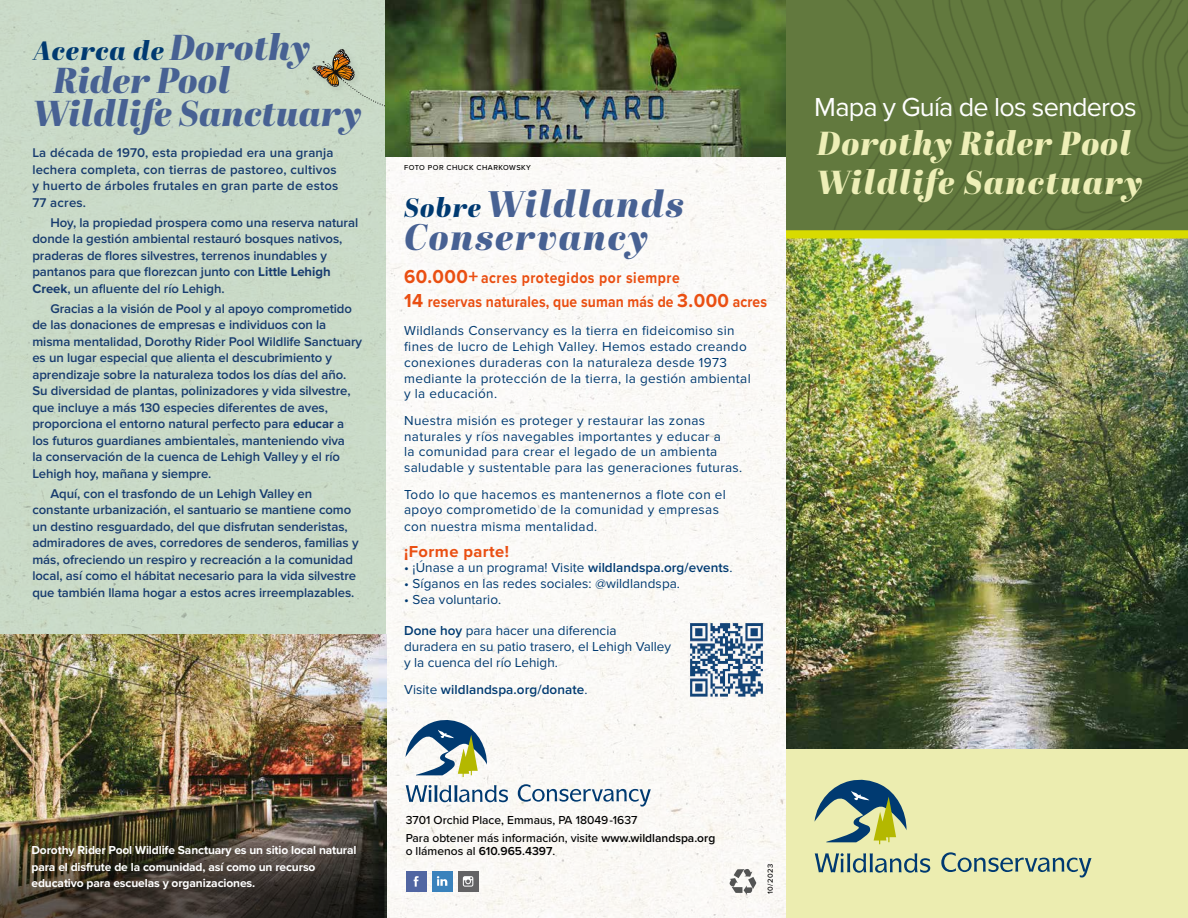
<style>
.page{position:relative;width:1188px;height:918px;background:#fff}
.page>*{position:absolute;margin:0;border:0;box-sizing:border-box;transform-origin:0 0}
.t1{font:italic 36.75px/33px "Abril Fatface";letter-spacing:.045em;color:#476193}
.t2{font:italic 36px/33px "Abril Fatface";letter-spacing:.005em;color:#476193}
.t3{font:italic 33.3px/38.7px "Abril Fatface";letter-spacing:.045em;color:#eeefb7}
.t4{font:27px "Proxima Nova";letter-spacing:-.03em;color:#fff}
.t5{font:italic 26.7px "Abril Fatface";letter-spacing:.04em;color:#003a71}
.t6{font:700 16.5px "Proxima Nova";letter-spacing:.025em;color:#ea4f12}
.t7{font:700 15.9px/23.9px "Proxima Nova";letter-spacing:.01em;color:#ea4f12;scale:.87 1}
.t8{font:13.5px/15.8px "Proxima Nova";letter-spacing:.025em;color:#003a71}
.t9{font:13.5px "Proxima Nova";letter-spacing:.005em;color:#003a71}
.t10{font:13.5px/15.8px "Proxima Nova";color:#003a71}
.t11{font:600 13.5px "Proxima Nova";letter-spacing:.005em;color:#003a71}
.t12{font:600 13.2px/16.5px "Proxima Nova";letter-spacing:-.005em;color:#173b6e}
.t13{font:600 13.2px/16.5px "Proxima Nova";letter-spacing:.015em;color:#173b6e}
.t14{font:700 12px/16.5px "Proxima Nova";letter-spacing:-.01em;color:#fff}
.t15{font:500 12px/18px "Proxima Nova";color:#000}
.t16{font:500 7.5px "Proxima Nova";letter-spacing:.06em;color:#000}
.s1{font-size:36px;color:#476193}
.s2{font-weight:700}
.s3{font-size:26.7px;color:#003a71}
.s4{font-size:19.5px}
.s5{font-weight:600}
.s6{font-weight:400}
</style>
<div class="page">
<div style="left:386px;top:157px;width:400px;height:761px;background:#fbf9f6"></div>
<div style="left:0;top:0;width:386px;height:662px;background:#cddfce"></div>
<div style="left:310px;top:46px;width:53px;height:49px;background:#cadbc9"></div>
<svg style="left:312px;top:49px;width:74px;height:68px"></svg>
<img style="left:386px;top:0;width:401px;height:157px">
<img style="left:0;top:634px;width:386px;height:284px">
<img style="left:787px;top:0;width:401px;height:230px">
<div style="left:787px;top:729px;width:401px;height:189px;background:#ebedac"></div>
<img style="left:787px;top:239px;width:401px;height:509px">
<svg style="left:729px;top:869px;width:27px;height:26px"></svg>
<svg style="left:406px;top:785px;width:102px;height:17px"></svg>
<svg style="left:518px;top:784px;width:133px;height:23px"></svg>
<svg style="left:405px;top:719px;width:82px;height:58px"></svg>
<svg style="left:815px;top:853px;width:115px;height:20px"></svg>
<svg style="left:941px;top:852px;width:151px;height:26px"></svg>
<svg style="left:815px;top:779px;width:92px;height:65px"></svg>
<div style="left:458px;top:871px;width:21px;height:21px;background:#636365"></div>
<svg style="left:463px;top:876px;width:10px;height:11px"></svg>
<div style="left:406px;top:871px;width:21px;height:21px;background:#5166a2"></div>
<svg style="left:414px;top:876px;width:5px;height:11px"></svg>
<div style="left:432px;top:871px;width:21px;height:21px;background:#3a82bc"></div>
<svg style="left:437px;top:876px;width:10px;height:10px"></svg>
<div style="left:786px;top:230px;width:402px;height:9px;background:#d8db00"></div>
<img style="left:0;top:810px;width:384px;height:108px">
<img style="left:685px;top:618px;width:83px;height:82px">
<h3 class="t5" style="left:33px;top:31px;width:278px">Acerca de <span class="s1">Dorothy</span></h3>
<h2 class="t2" style="left:33px;top:62px;width:330px;text-indent:20px">Rider Pool<br>Wildlife Sanctuary</h2>
<p class="t13" style="left:32px;top:145px;width:307px">La década de 1970, esta propiedad era una granja lechera completa, con tierras de pastoreo, cultivos y huerto de árboles frutales en gran parte de estos 77 acres.</p>
<p class="t12" style="left:32px;top:214px;width:327px;text-indent:18px">Hoy, la propiedad prospera como una reserva natural donde la gestión ambiental restauró bosques nativos, praderas de flores silvestres, terrenos inundables y pantanos para que florezcan junto con <span class="s2">Little Lehigh Creek</span>, un afluente del río Lehigh.</p>
<p class="t12" style="left:32px;top:300px;width:331px;text-indent:18px">Gracias a la visión de Pool y al apoyo comprometido de las donaciones de empresas e individuos con la misma mentalidad, Dorothy Rider Pool Wildlife Sanctuary es un lugar especial que alienta el descubrimiento y aprendizaje sobre la naturaleza todos los días del año.<br>Su diversidad de plantas, polinizadores y vida silvestre, que incluye a más 130 especies diferentes de aves, proporciona el entorno natural perfecto para <span class="s2">educar</span> a los futuros guardianes ambientales, manteniendo viva<br>la conservación de la cuenca de Lehigh Valley y el río Lehigh hoy, mañana y siempre.</p>
<p class="t12" style="left:32px;top:485px;width:328px;text-indent:18px">Aquí, con el trasfondo de un Lehigh Valley en constante urbanización, el santuario se mantiene como un destino resguardado, del que disfrutan senderistas, admiradores de aves, corredores de senderos, familias y más, ofreciendo un respiro y recreación a la comunidad local, así como el hábitat necesario para la vida silvestre que también llama hogar a estos acres irreemplazables.</p>
<p class="t16" style="left:404px;top:162px;width:128px">FOTO POR CHUCK CHARKOWSKY</p>
<h1 class="t1" style="left:404px;top:186px;width:281px"><span class="s3">Sobre</span> Wildlands<br>Conservancy</h1>
<p class="t7" style="left:404px;top:266px;width:419px"><span class="s4">60.000+</span> acres protegidos por siempre<br><span class="s4">14</span> reservas naturales, que suman más de <span class="s4">3.000</span> acres</p>
<p class="t8" style="left:404px;top:323px;width:348px">Wildlands Conservancy es la tierra en fideicomiso sin fines de lucro de Lehigh Valley. Hemos estado creando conexiones duraderas con la naturaleza desde 1973 mediante la protección de la tierra, la gestión ambiental y la educación.</p>
<p class="t8" style="left:404px;top:413px;width:340px">Nuestra misión es proteger y restaurar las zonas naturales y ríos navegables importantes y educar a<br>la comunidad para crear el legado de un ambienta saludable y sustentable para las generaciones futuras.</p>
<p class="t8" style="left:404px;top:486px;width:323px;line-height:16.2px">Todo lo que hacemos es mantenernos a flote con el apoyo comprometido de la comunidad y empresas con nuestra misma mentalidad.</p>
<p class="t6" style="left:404px;top:541px;width:106px">¡Forme parte!</p>
<p class="t9" style="left:404px;top:560px;width:330px">• ¡Únase a un programa! Visite <span class="s5">wildlandspa.org/events</span>.</p>
<p class="t9" style="left:404px;top:576px;width:277px">• Síganos en las redes sociales: @wildlandspa.</p>
<p class="t9" style="left:404px;top:592px;width:99px">• Sea voluntario.</p>
<p class="t10" style="left:404px;top:623px;width:268px"><span class="s5">Done hoy</span> para hacer una diferencia duradera en su patio trasero, el Lehigh Valley y la cuenca del río Lehigh.</p>
<p class="t11" style="left:404px;top:682px;width:185px"><span class="s6">Visite</span> wildlandspa.org/donate<span class="s6">.</span></p>
<h3 class="t4" style="left:814px;top:92px;width:324px">Mapa y Guía de los senderos</h3>
<h3 class="t3" style="left:817px;top:123px;width:327px">Dorothy Rider Pool<br>Wildlife Sanctuary</h3>
<p class="t14" style="left:32px;top:843px;width:327px">Dorothy Rider Pool Wildlife Sanctuary es un sitio local natural para el disfrute de la comunidad, así como un recurso educativo para escuelas y organizaciones.</p>
<p class="t15" style="left:406px;top:811px;width:311px">3701 Orchid Place, Emmaus, PA 18049-1637<br>Para obtener más información, visite <span class="s5">www.wildlandspa.org</span></p>
<p class="t15" style="left:406px;top:842px;width:151px">o llámenos al <span class="s5">610.965.4397</span>.</p>
<p class="t16" style="left:765px;top:894px;width:31px;rotate:-90deg">10/2023</p>
</div>
